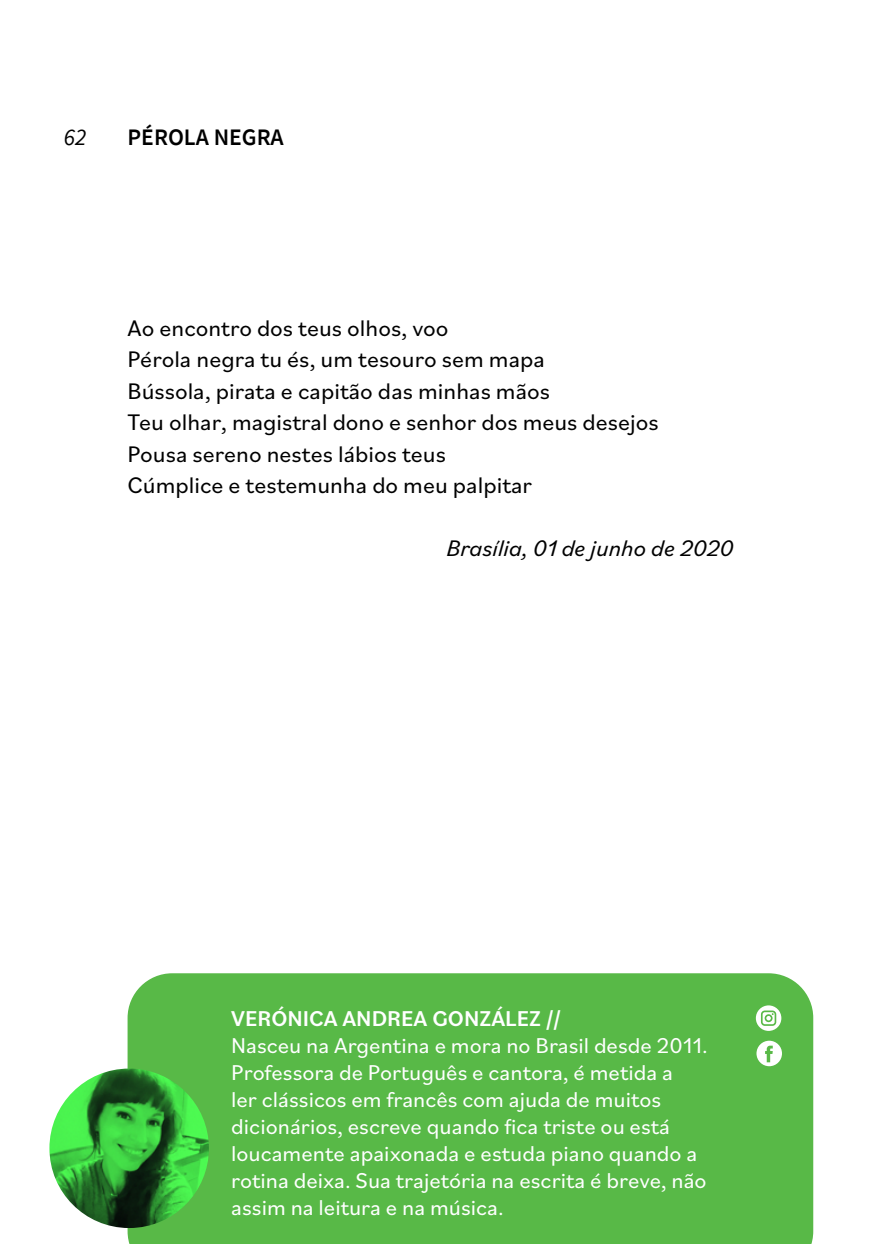
<style>
.page{position:relative;width:893px;height:1244px;background:#fff}
.page>*{position:absolute;margin:0;border:0;box-sizing:border-box;transform-origin:0 0}
.poemas{font:23.62px/31.5px "Bilo";color:#000}
.local__data{font:italic 23.62px "Bilo";color:#000}
.títulos_de_poemas{font:600 23.62px "Source Sans Pro";color:#000}
.t1{font:italic 23.62px "Source Sans Pro";color:#000}
.t2{font:22.5px/27px "Bilo";color:#fff}
.t3{font:500 22.5px "Bilo";color:#fff}
.s1{font-family:"Source Sans Pro";font-weight:700}
</style>
<div class="page">
<div style="left:128px;top:973px;width:685px;height:271px;background:#58b947"></div>
<img style="left:49px;top:1068px;width:160px;height:160px;border-radius:80px">
<div style="left:756px;top:1040px;width:26px;height:26px;background:#fff;border-radius:50%"></div>
<svg style="left:765px;top:1045px;width:8px;height:17px"></svg>
<svg style="left:756px;top:1005px;width:25px;height:26px"></svg>
<p class="t1" style="left:64px;top:122px;width:24px">62</p>
<p class="títulos_de_poemas" style="left:128px;top:122px;width:158px">PÉROLA NEGRA</p>
<p class="poemas" style="left:128px;top:311px;width:424px">Ao encontro dos teus olhos, voo<br>Pérola negra tu és, um tesouro sem mapa<br>Bússola, pirata e capitão das minhas mãos</p>
<p class="poemas" style="left:128px;top:406px;width:533px">Teu olhar, magistral dono e senhor dos meus desejos<br>Pousa sereno nestes lábios teus<br>Cúmplice e testemunha do meu palpitar</p>
<p class="local__data" style="left:446px;top:532px;width:288px">Brasília, 01 de junho de 2020</p>
<p class="t3" style="left:231px;top:1003px;width:332px">VERÓNICA ANDREA GONZÁLEZ <span class="s1">//</span></p>
<p class="t2" style="left:231px;top:1031px;width:478px">Nasceu na Argentina e mora no Brasil desde 2011.<br>Professora de Português e cantora, é metida a<br>ler clássicos em francês com ajuda de muitos dicionários, escreve quando fica triste ou está loucamente apaixonada e estuda piano quando a rotina deixa. Sua trajetória na escrita é breve, não assim na leitura e na música.</p>
</div>
